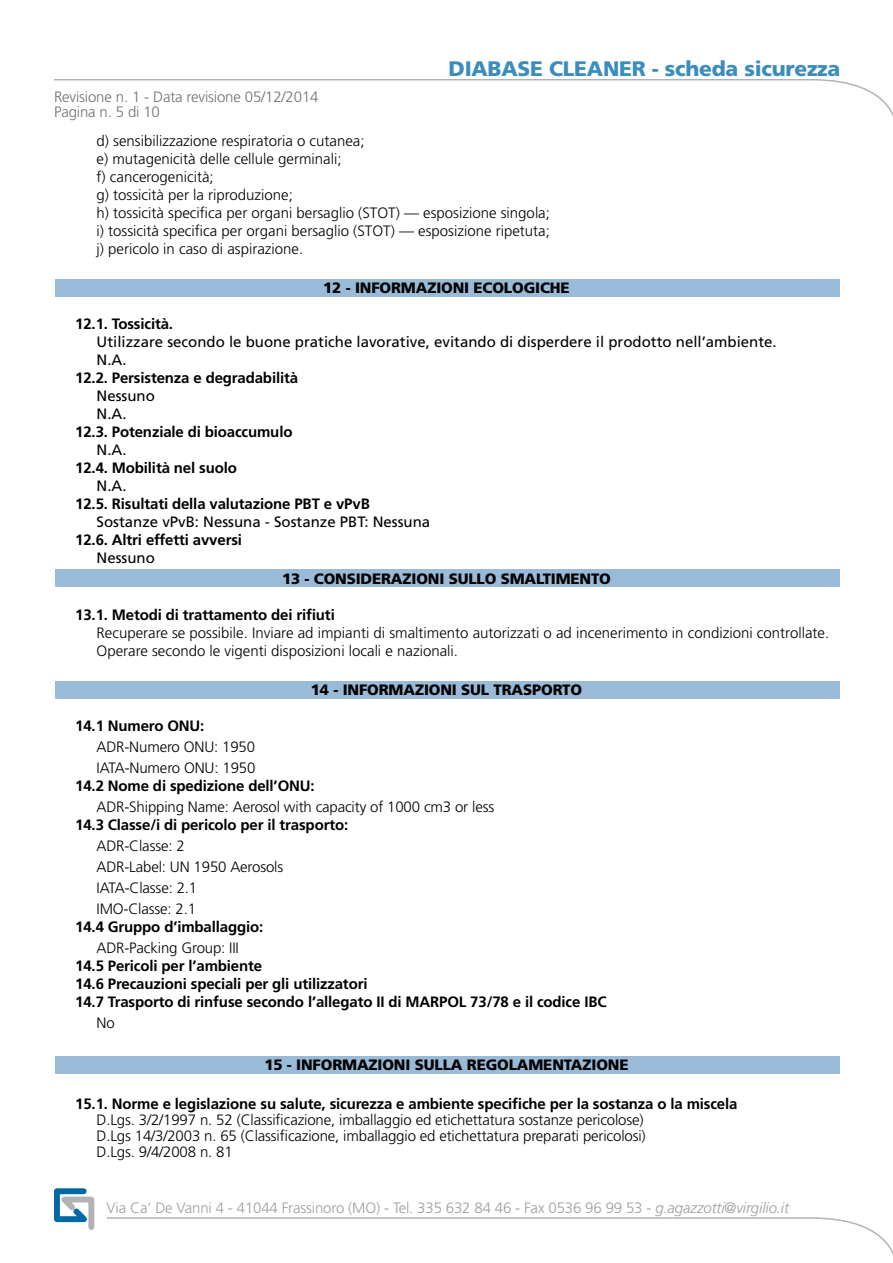
<style>
.page{position:relative;width:893px;height:1263px;background:#fff}
.page>*{position:absolute;margin:0;border:0;box-sizing:border-box;transform-origin:0 0}
.t1{font:900 21px "Frutiger";letter-spacing:-.01em;color:#3a8dbc}
.t2{font:300 15px/18px "Frutiger";color:#000}
.t3{font:700 15px/18px "Frutiger";letter-spacing:-.01em;color:#000}
.t4{font:15px/18px "Frutiger";color:#000}
.t5{font:900 15px "Frutiger";letter-spacing:-.01em;color:#000}
.t6{font:300 15px "Frutiger";letter-spacing:-.01em;color:#9c9e9f}
.t7{font:300 15px/15.8px "Frutiger";letter-spacing:-.01em;color:#707172}
.s1{font-style:italic}
</style>
<div class="page">
<div style="left:55px;top:280px;width:785px;height:17px;background:#99bbd8"></div>
<div style="left:55px;top:570px;width:785px;height:17px;background:#99bbd8"></div>
<div style="left:55px;top:681px;width:785px;height:17px;background:#99bbd8"></div>
<div style="left:55px;top:1057px;width:785px;height:17px;background:#99bbd8"></div>
<svg style="left:54px;top:1188px;width:41px;height:42px"></svg>
<svg style="left:54px;top:79px;width:839px;height:38px"></svg>
<svg style="left:107px;top:1217px;width:786px;height:38px"></svg>
<p class="t7" style="left:54px;top:88px;width:266px">Revisione n. 1 - Data revisione 05/12/2014<br>Pagina n. 5 di 10</p>
<h1 class="t1" style="left:449px;top:56px;width:393px">DIABASE CLEANER - SCHEDA SICUREZZA</h1>
<p class="t2" style="left:97px;top:132px;width:455px">d) sensibilizzazione respiratoria o cutanea;<br>e) mutagenicità delle cellule germinali;<br>f) cancerogenicità;<br>g) tossicità per la riproduzione;<br>h) tossicità specifica per organi bersaglio (STOT) — esposizione singola; i) tossicità specifica per organi bersaglio (STOT) — esposizione ripetuta; j) pericolo in caso di aspirazione.</p>
<p class="t5" style="left:323px;top:279px;width:48px">12 - INFORMAZIONI</p>
<p class="t5" style="left:474px;top:279px;width:11px">ECOLOGICHE</p>
<p class="t3" style="left:75px;top:315px;width:99px">12.1. Tossicità.</p>
<p class="t4" style="left:97px;top:333px;width:682px">Utilizzare secondo le buone pratiche lavorative, evitando di disperdere il prodotto nell’ambiente.<br>N.A.</p>
<p class="t3" style="left:75px;top:369px;width:224px">12.2. Persistenza e degradabilità</p>
<p class="t4" style="left:97px;top:387px;width:60px">Nessuno<br>N.A.</p>
<p class="t3" style="left:75px;top:423px;width:219px">12.3. Potenziale di bioaccumulo</p>
<p class="t4" style="left:97px;top:441px;width:31px">N.A.</p>
<p class="t3" style="left:75px;top:459px;width:163px">12.4. Mobilità nel suolo</p>
<p class="t4" style="left:97px;top:477px;width:31px">N.A.</p>
<p class="t3" style="left:75px;top:495px;width:296px">12.5. Risultati della valutazione PBT e vPvB</p>
<p class="t4" style="left:97px;top:513px;width:335px">Sostanze vPvB: Nessuna - Sostanze PBT: Nessuna</p>
<p class="t3" style="left:75px;top:531px;width:168px">12.6. Altri effetti avversi</p>
<p class="t4" style="left:97px;top:549px;width:60px">Nessuno</p>
<p class="t5" style="left:282px;top:570px;width:330px">13 - CONSIDERAZIONI SULLO SMALTIMENTO</p>
<p class="t3" style="left:75px;top:606px;width:261px">13.1. Metodi di trattamento dei rifiuti</p>
<p class="t2" style="left:97px;top:624px;width:734px">Recuperare se possibile. Inviare ad impianti di smaltimento autorizzati o ad incenerimento in condizioni controllate.<br>Operare secondo le vigenti disposizioni locali e nazionali.</p>
<p class="t5" style="left:311px;top:681px;width:273px">14 - INFORMAZIONI SUL TRASPORTO</p>
<p class="t3" style="left:75px;top:717px;width:131px">14.1 Numero ONU:</p>
<p class="t2" style="left:97px;top:736px;width:160px;line-height:21px">ADR-Numero ONU: 1950<br>IATA-Numero ONU: 1950</p>
<p class="t3" style="left:75px;top:777px;width:241px">14.2 Nome di spedizione dell’ONU:</p>
<p class="t2" style="left:97px;top:798px;width:399px">ADR-Shipping Name: Aerosol with capacity of 1000 cm3 or less</p>
<p class="t3" style="left:75px;top:816px;width:274px">14.3 Classe/i di pericolo per il trasporto:</p>
<p class="t2" style="left:97px;top:835px;width:188px;line-height:21px">ADR-Classe: 2<br>ADR-Label: UN 1950 Aerosols<br>IATA-Classe: 2.1<br>IMO-Classe: 2.1</p>
<p class="t3" style="left:75px;top:918px;width:189px">14.4 Gruppo d’imballaggio:</p>
<p class="t2" style="left:97px;top:939px;width:144px">ADR-Packing Group: III</p>
<p class="t3" style="left:75px;top:957px;width:533px">14.5 Pericoli per l’ambiente<br>14.6 Precauzioni speciali per gli utilizzatori<br>14.7 Trasporto di rinfuse secondo l’allegato II di MARPOL 73/78 e il codice IBC</p>
<p class="t2" style="left:97px;top:1014px;width:20px">No</p>
<p class="t5" style="left:264px;top:1056px;width:48px">15 - INFORMAZIONI</p>
<p class="t5" style="left:415px;top:1056px;width:11px">SULLA</p>
<p class="t5" style="left:467px;top:1056px;width:12px">REGOLAMENTAZIONE</p>
<p class="t3" style="left:75px;top:1095px;width:664px">15.1. Norme e legislazione su salute, sicurezza e ambiente specifiche per la sostanza o la miscela</p>
<p class="t2" style="left:97px;top:1112px;width:551px;line-height:15.8px">D.Lgs. 3/2/1997 n. 52 (Classificazione, imballaggio ed etichettatura sostanze pericolose)<br>D.Lgs 14/3/2003 n. 65 (Classificazione, imballaggio ed etichettatura preparati pericolosi)<br>D.Lgs. 9/4/2008 n. 81</p>
<p class="t6" style="left:107px;top:1200px;width:684px">Via Ca’ De Vanni 4 - 41044 Frassinoro (MO) - Tel. 335 632 84 46 - Fax 0536 96 99 53 - <span class="s1">g.agazzotti@virgilio.it</span></p>
</div>
